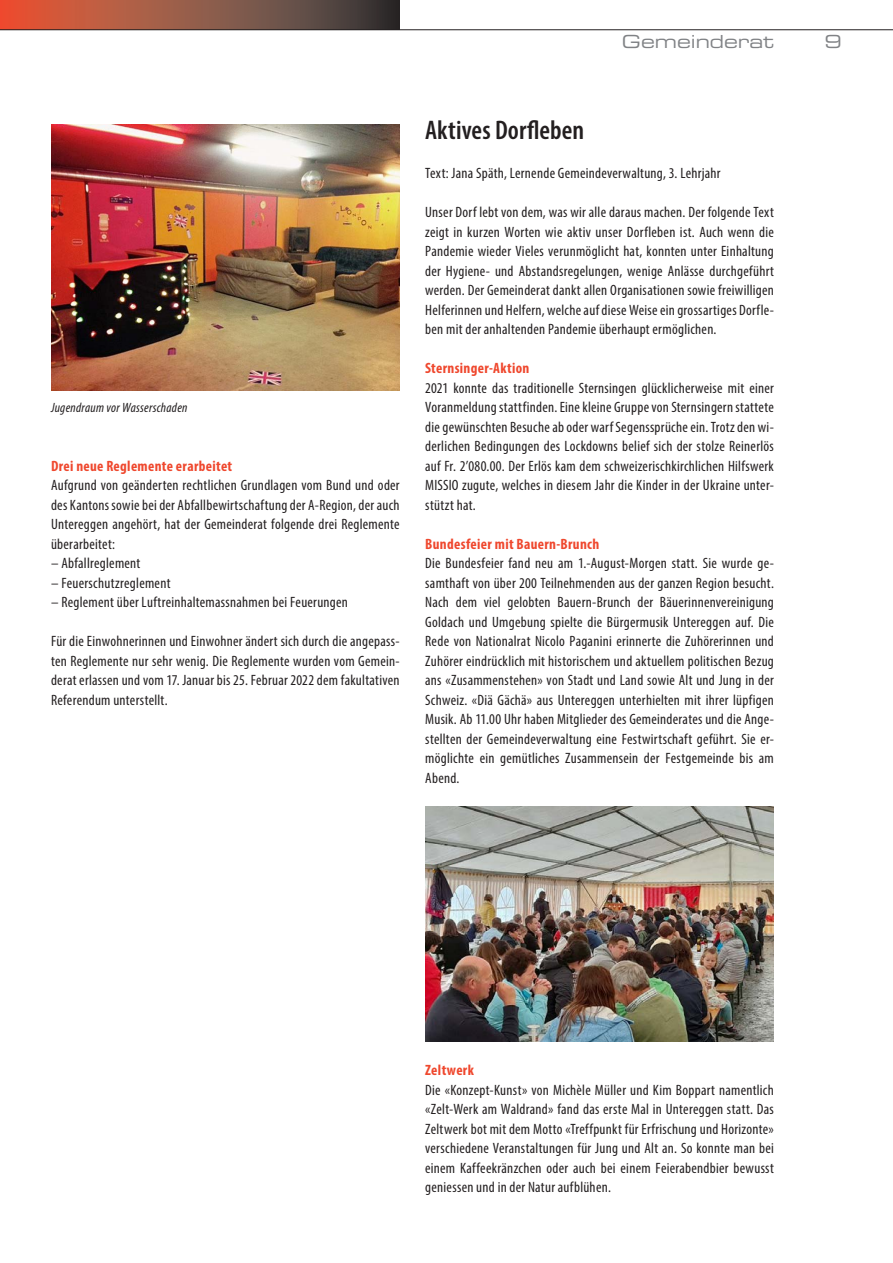
<style>
.page{position:relative;width:893px;height:1263px;background:#fff}
.page>*{position:absolute;margin:0;border:0;box-sizing:border-box;transform-origin:0 0}
.t1{font:600 condensed 27px "Myriad Pro";letter-spacing:.005em;color:#231f20}
.t2{font:18px "Eurostile LT Std Ex 2";color:#808285}
.t3{font:condensed 15px/19.5px "Myriad Pro";letter-spacing:.02em;color:#231f20;text-align:justify}
.t4{font:700 condensed 15px "Myriad Pro";letter-spacing:.02em;color:#ef482e}
.t5{font:italic condensed 13.5px "Myriad Pro";letter-spacing:.02em;color:#231f20}
</style>
<div class="page">
<svg style="left:0;top:0;width:400px;height:30px;background:#8d5040"></svg>
<hr style="left:0;top:30px;width:893px;height:1px;background:#231f20">
<img style="left:425px;top:807px;width:349px;height:234px">
<img style="left:51px;top:125px;width:349px;height:266px">
<p class="t2" style="left:622px;top:29px;width:154px">Gemeinderat</p>
<p class="t2" style="left:825px;top:29px;width:19px">9</p>
<p class="t5" style="left:51px;top:400px;width:138px">Jugendraum vor Wasserschaden</p>
<p class="t4" style="left:51px;top:456px;width:183px">Drei neue Reglemente erarbeitet</p>
<p class="t3" style="left:51px;top:475px;width:350px">Aufgrund von geänderten rechtlichen Grundlagen vom Bund und oder des Kantons sowie bei der Abfallbewirtschaftung der A-Region, der auch Untereggen angehört, hat der Gemeinderat folgende drei Reglemente überarbeitet:</p>
<p class="t3" style="left:51px;top:553px;width:91px">– Abfallreglement</p>
<p class="t3" style="left:51px;top:573px;width:121px">– Feuerschutzreglement</p>
<p class="t3" style="left:51px;top:592px;width:298px">– Reglement über Luftreinhaltemassnahmen bei Feuerungen</p>
<p class="t3" style="left:51px;top:631px;width:350px">Für die Einwohnerinnen und Einwohner ändert sich durch die angepass&shy;ten Reglemente nur sehr wenig. Die Reglemente wurden vom Gemein&shy;derat erlassen und vom 17. Januar bis 25. Februar 2022 dem fakultativen Referendum unterstellt.</p>
<h1 class="t1" style="left:425px;top:114px;width:161px">Aktives Dorfleben</h1>
<p class="t3" style="left:425px;top:163px;width:297px">Text: Jana Späth, Lernende Gemeindeverwaltung, 3. Lehrjahr</p>
<p class="t3" style="left:425px;top:202px;width:350px">Unser Dorf lebt von dem, was wir alle daraus machen. Der folgende Text zeigt in kurzen Worten wie aktiv unser Dorfleben ist. Auch wenn die Pandemie wieder Vieles verunmöglicht hat, konnten unter Einhaltung der Hygiene- und Abstandsregelungen, wenige Anlässe durchgeführt werden. Der Gemeinderat dankt allen Organisationen sowie freiwilligen Helferinnen und Helfern, welche auf diese Weise ein grossartiges Dorfle&shy;ben mit der anhaltenden Pandemie überhaupt ermöglichen.</p>
<p class="t4" style="left:425px;top:359px;width:106px">Sternsinger-Aktion</p>
<p class="t3" style="left:425px;top:378px;width:350px">2021 konnte das traditionelle Sternsingen glücklicherweise mit einer Voranmeldung stattfinden. Eine kleine Gruppe von Sternsingern stattete die gewünschten Besuche ab oder warf Segenssprüche ein. Trotz den wi&shy;derlichen Bedingungen des Lockdowns belief sich der stolze Reinerlös auf Fr. 2’080.00. Der Erlös kam dem schweizerischkirchlichen Hilfswerk MISSIO zugute, welches in diesem Jahr die Kinder in der Ukraine unter&shy;stützt hat.</p>
<p class="t4" style="left:425px;top:534px;width:176px">Bundesfeier mit Bauern-Brunch</p>
<p class="t3" style="left:425px;top:553px;width:350px">Die Bundesfeier fand neu am 1.-August-Morgen statt. Sie wurde ge&shy;samthaft von über 200 Teilnehmenden aus der ganzen Region besucht.<br>Nach dem viel gelobten Bauern-Brunch der Bäuerinnenvereinigung Goldach und Umgebung spielte die Bürgermusik Untereggen auf. Die Rede von Nationalrat Nicolo Paganini erinnerte die Zuhörerinnen und Zuhörer eindrücklich mit historischem und aktuellem politischen Bezug ans «Zusammenstehen» von Stadt und Land sowie Alt und Jung in der Schweiz. «Diä Gächä» aus Untereggen unterhielten mit ihrer lüpfigen Musik. Ab 11.00 Uhr haben Mitglieder des Gemeinderates und die Ange&shy;stellten der Gemeindeverwaltung eine Festwirtschaft geführt. Sie er&shy;möglichte ein gemütliches Zusammensein der Festgemeinde bis am Abend.</p>
<p class="t4" style="left:425px;top:1061px;width:50px">Zeltwerk</p>
<p class="t3" style="left:425px;top:1080px;width:350px">Die «Konzept-Kunst» von Michèle Müller und Kim Boppart namentlich «Zelt-Werk am Waldrand» fand das erste Mal in Untereggen statt. Das Zeltwerk bot mit dem Motto «Treffpunkt für Erfrischung und Horizonte» verschiedene Veranstaltungen für Jung und Alt an. So konnte man bei einem Kaffeekränzchen oder auch bei einem Feierabendbier bewusst geniessen und in der Natur aufblühen.</p>
</div>
